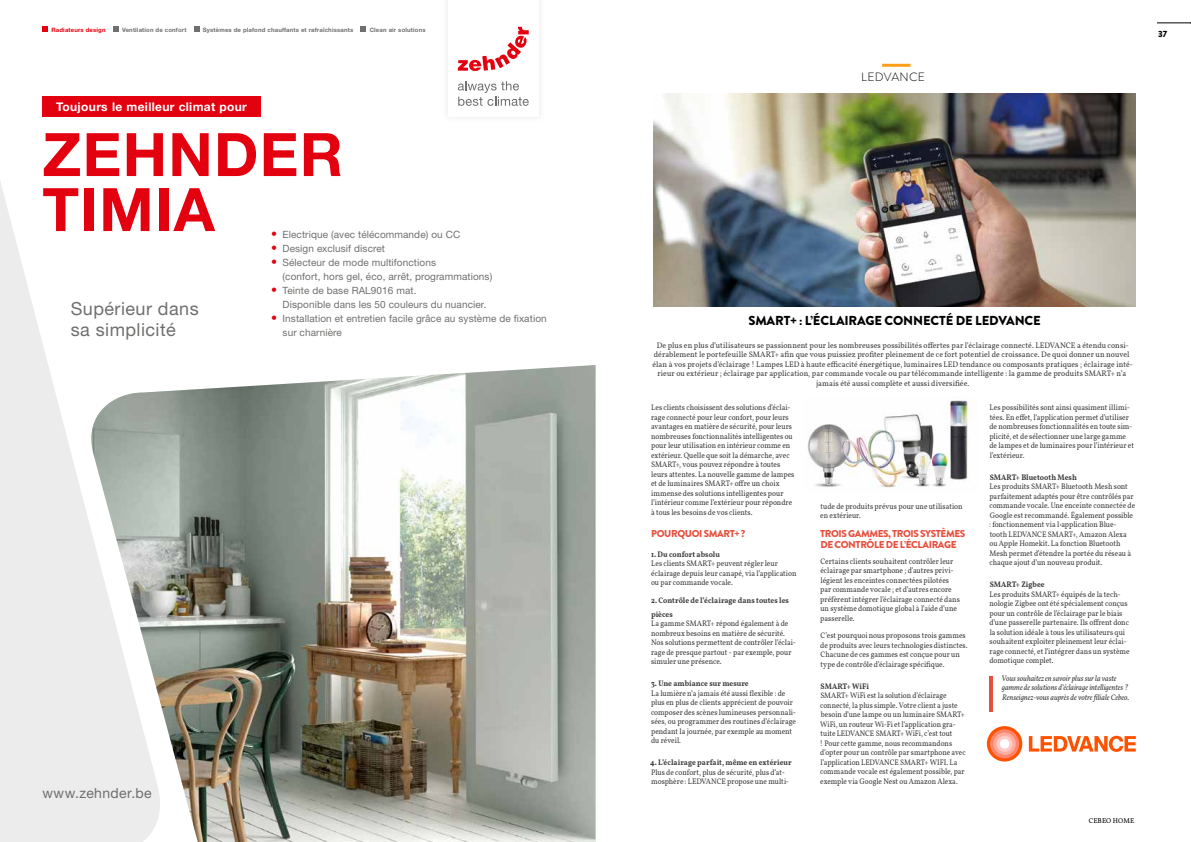
<style>
.page{position:relative;width:1191px;height:842px;background:#fff}
.page>*{position:absolute;margin:0;border:0;box-sizing:border-box;transform-origin:0 0}
.t1{font:700 60px/55px "Helvetica Neue LT Pro";letter-spacing:.02em;color:#e3000f}
.t2{font:18px/21px "Helvetica Neuefor Zehnder";letter-spacing:.025em;color:#6f6f6e}
.t3{font:14px "Helvetica Neuefor Zehnder";letter-spacing:.025em;color:#6f6f6e}
.t4{font:900 13px "Brandon Grotesque";letter-spacing:-.01em;color:#000}
.t5{font:700 12px "Helvetica Neue LT Pro";letter-spacing:.025em;color:#fff}
.t6{font:300 12px "Brandon Grotesque";letter-spacing:.02em;color:#000}
.t7{font:10px/14px "Helvetica Neuefor Zehnder";letter-spacing:.01em;color:#6f6f6e}
.t8{font:900 10px/11px "Brandon Grotesque";letter-spacing:-.04em;color:#e74f3d}
.t9{font:900 9px "Brandon Grotesque";color:#000}
.t10{font:8px/9.5px "Vollkorn";color:#3b3b3a;scale:.93 1}
.t11{font:8px/9.5px "Vollkorn";color:#3b3b3a;text-align:center}
.t12{font:8px/9.5px "Vollkorn";color:#3b3b3a;scale:.92 1}
.t13{font:700 8px/14px "Vollkorn";color:#3b3b3a;scale:.93 1}
.t14{font:italic 8px/9.5px "Vollkorn";color:#3b3b3a;scale:.93 1}
.t15{font:7px "Vollkorn";letter-spacing:.01em;color:#000}
.t16{font:700 6px "Helvetica Neue LT Pro";letter-spacing:.025em;color:#6f6f6e}
.t17{font:700 6px "Helvetica Neue LT Pro";letter-spacing:.025em;color:#e3000f}
.s1{font-size:12px;color:#e3000f}
</style>
<div class="page">
<hr style="left:1157px;top:23px;width:34px;height:1px;background:#000">
<hr style="left:882px;top:64px;width:28px;height:3px;background:#ff9e18">
<hr style="left:989px;top:677px;width:4px;height:35px;background:#e74f3d">
<img style="left:653px;top:93px;width:482px;height:214px">
<svg style="left:1028px;top:736px;width:107px;height:16px"></svg>
<svg style="left:987px;top:726px;width:35px;height:35px"></svg>
<div style="left:990px;top:729px;width:29px;height:29px;background:#ff846c;border-radius:50%"></div>
<svg style="left:993px;top:732px;width:23px;height:23px"></svg>
<div style="left:996px;top:736px;width:16px;height:16px;background:#fecbc5;border-radius:50%"></div>
<div style="left:999px;top:739px;width:10px;height:10px;background:#fff;border-radius:50%"></div>
<img style="left:807px;top:400px;width:168px;height:88px">
<svg style="left:0;top:182px;width:83px;height:660px;fill:#ececed"></svg>
<img style="left:90px;top:365px;width:505px;height:477px">
<img style="left:447px;top:0;width:93px;height:115px">
<div style="left:448px;top:0;width:90px;height:116px;background:#fff"></div>
<svg style="left:458px;top:27px;width:71px;height:44px"></svg>
<svg style="left:458px;top:81px;width:71px;height:25px"></svg>
<div style="left:42px;top:96px;width:219px;height:20px;background:#e3000f"></div>
<svg style="left:42px;top:27px;width:6px;height:5px"></svg>
<svg style="left:113px;top:27px;width:5px;height:5px"></svg>
<svg style="left:194px;top:27px;width:5px;height:5px"></svg>
<svg style="left:361px;top:27px;width:5px;height:5px"></svg>
<p class="t17" style="left:51px;top:26px;width:56px">Radiateurs design</p>
<p class="t16" style="left:122px;top:26px;width:66px">Ventilation de confort</p>
<p class="t16" style="left:203px;top:26px;width:152px">Systèmes de plafond chauffants et rafraîchissants</p>
<p class="t16" style="left:370px;top:26px;width:57px">Clean air solutions</p>
<h3 class="t5" style="left:56px;top:99px;width:192px">Toujours le meilleur climat pour</h3>
<h1 class="t1" style="left:42px;top:125px;width:302px">ZEHNDER<br>TIMIA</h1>
<p class="t7" style="left:271px;top:228px;width:191px"><span class="s1">•</span> Electrique (avec télécommande) ou CC</p>
<p class="t7" style="left:271px;top:242px;width:115px"><span class="s1">•</span> Design exclusif discret</p>
<p class="t7" style="left:282px;top:256px;width:211px;text-indent:-11px"><span class="s1">•</span> Sélecteur de mode multifonctions<br>(confort, hors gel, éco, arrêt, programmations)</p>
<p class="t7" style="left:282px;top:284px;width:206px;text-indent:-11px"><span class="s1">•</span> Teinte de base RAL9016 mat.<br>Disponible dans les 50 couleurs du nuancier.</p>
<p class="t7" style="left:282px;top:312px;width:266px;text-indent:-11px"><span class="s1">•</span> Installation et entretien facile grâce au système de fixation sur charnière</p>
<h2 class="t2" style="left:71px;top:298px;width:129px">Supérieur dans sa simplicité</h2>
<h3 class="t3" style="left:42px;top:784px;width:111px">www.zehnder.be</h3>
<h3 class="t6" style="left:861px;top:69px;width:65px">LEDVANCE</h3>
<p class="t9" style="left:1158px;top:28px;width:11px">37</p>
<h3 class="t4" style="left:748px;top:311px;width:294px">SMART+ : L’ÉCLAIRAGE CONNECTÉ DE LEDVANCE</h3>
<p class="t11" style="left:652px;top:340px;width:482px">De plus en plus d’utilisateurs se passionnent pour les nombreuses possibilités offertes par l’éclairage connecté. LEDVANCE a étendu consi&shy;dérablement le portefeuille SMART+ afin que vous puissiez profiter pleinement de ce fort potentiel de croissance. De quoi donner un nouvel élan à vos projets d’éclairage ! Lampes LED à haute efficacité énergétique, luminaires LED tendance ou composants pratiques ; éclairage inté&shy;rieur ou extérieur ; éclairage par application, par commande vocale ou par télécommande intelligente : la gamme de produits SMART+ n’a jamais été aussi complète et aussi diversifiée.</p>
<p class="t10" style="left:651px;top:402px;width:156px">Les clients choisissent des solutions d’éclai&shy;rage connecté pour leur confort, pour leurs avantages en matière de sécurité, pour leurs nombreuses fonctionnalités intelligentes ou pour leur utilisation en intérieur comme en extérieur. Quelle que soit la démarche, avec SMART+, vous pouvez répondre à toutes leurs attentes. La nouvelle gamme de lampes et de luminaires SMART+ offre un choix immense des solutions intelligentes pour l’intérieur comme l’extérieur pour répondre à tous les besoins de vos clients.</p>
<p class="t8" style="left:651px;top:528px;width:95px">POURQUOI SMART+ ?</p>
<p class="t13" style="left:651px;top:546px;width:75px">1. Du confort absolu</p>
<p class="t10" style="left:651px;top:558px;width:158px">Les clients SMART+ peuvent régler leur éclairage depuis leur canapé, via l’application ou par commande vocale.</p>
<p class="t13" style="left:651px;top:592px;width:150px">2. Contrôle de l’éclairage dans toutes les pièces</p>
<p class="t10" style="left:651px;top:618px;width:157px">La gamme SMART+ répond également à de nombreux besoins en matière de sécurité.<br>Nos solutions permettent de contrôler l’éclai&shy;rage de presque partout - par exemple, pour simuler une présence.</p>
<p class="t13" style="left:651px;top:676px;width:107px">3. Une ambiance sur mesure</p>
<p class="t10" style="left:651px;top:688px;width:157px">La lumière n’a jamais été aussi flexible : de plus en plus de clients apprécient de pouvoir composer des scènes lumineuses personnali&shy;sées, ou programmer des routines d’éclairage pendant la journée, par exemple au moment du réveil.</p>
<p class="t13" style="left:650px;top:755px;width:154px">4. L’éclairage parfait, même en extérieur</p>
<p class="t10" style="left:651px;top:767px;width:150px">Plus de confort, plus de sécurité, plus d’at&shy;mosphère : LEDVANCE propose une multi-</p>
<p class="t10" style="left:989px;top:402px;width:157px">Les possibilités sont ainsi quasiment illimi&shy;tées. En effet, l’application permet d’utiliser de nombreuses fonctionnalités en toute sim&shy;plicité, et de sélectionner une large gamme de lampes et de luminaires pour l’intérieur et l’extérieur.</p>
<p class="t13" style="left:989px;top:470px;width:95px">SMART+ Bluetooth Mesh</p>
<p class="t10" style="left:989px;top:481px;width:158px">Les produits SMART+ Bluetooth Mesh sont parfaitement adaptés pour être contrôlés par commande vocale. Une enceinte connectée de Google est recommandé. Également possible : fonctionnement via l›application Blue&shy;tooth LEDVANCE SMART+, Amazon Alexa ou Apple Homekit. La fonction Bluetooth Mesh permet d’étendre la portée du réseau à chaque ajout d’un nouveau produit.</p>
<p class="t13" style="left:989px;top:577px;width:60px">SMART+ Zigbee</p>
<p class="t10" style="left:989px;top:589px;width:152px">Les produits SMART+ équipés de la tech&shy;nologie Zigbee ont été spécialement conçus pour un contrôle de l’éclairage par le biais d’une passerelle partenaire. Ils offrent donc la solution idéale à tous les utilisateurs qui souhaitent exploiter pleinement leur éclai&shy;rage connecté, et l’intégrer dans un système domotique complet.</p>
<p class="t14" style="left:1001px;top:673px;width:139px">Vous souhaitez en savoir plus sur la vaste gamme de solutions d’éclairage intelligentes ?<br>Renseignez-vous auprès de votre filiale Cebeo.</p>
<p class="t10" style="left:820px;top:501px;width:155px">tude de produits prévus pour une utilisation en extérieur.</p>
<p class="t8" style="left:820px;top:529px;width:147px">TROIS GAMMES, TROIS SYSTÈMES<br>DE CONTRÔLE DE L’ÉCLAIRAGE</p>
<p class="t10" style="left:820px;top:556px;width:152px">Certains clients souhaitent contrôler leur éclairage par smartphone ; d’autres privi&shy;légient les enceintes connectées pilotées par commande vocale ; et d’autres encore préfèrent intégrer l’éclairage connecté dans un système domotique global à l’aide d’une passerelle.</p>
<p class="t10" style="left:820px;top:630px;width:160px">C’est pourquoi nous proposons trois gammes de produits avec leurs technologies distinctes.<br>Chacune de ces gammes est conçue pour un type de contrôle d’éclairage spécifique.</p>
<p class="t13" style="left:820px;top:678px;width:54px">SMART+ WiFi</p>
<p class="t12" style="left:820px;top:690px;width:160px">SMART+ WiFi est la solution d’éclairage connecté, la plus simple. Votre client a juste besoin d’une lampe ou un luminaire SMART+ WiFi, un routeur Wi-Fi et l’application gra&shy;tuite LEDVANCE SMART+ WiFi, c’est tout<br>! Pour cette gamme, nous recommandons d’opter pour un contrôle par smartphone avec l’application LEDVANCE SMART+ WIFI. La commande vocale est également possible, par exemple via Google Nest ou Amazon Alexa.</p>
<p class="t15" style="left:1088px;top:815px;width:47px">CEBEO HOME</p>
</div>
